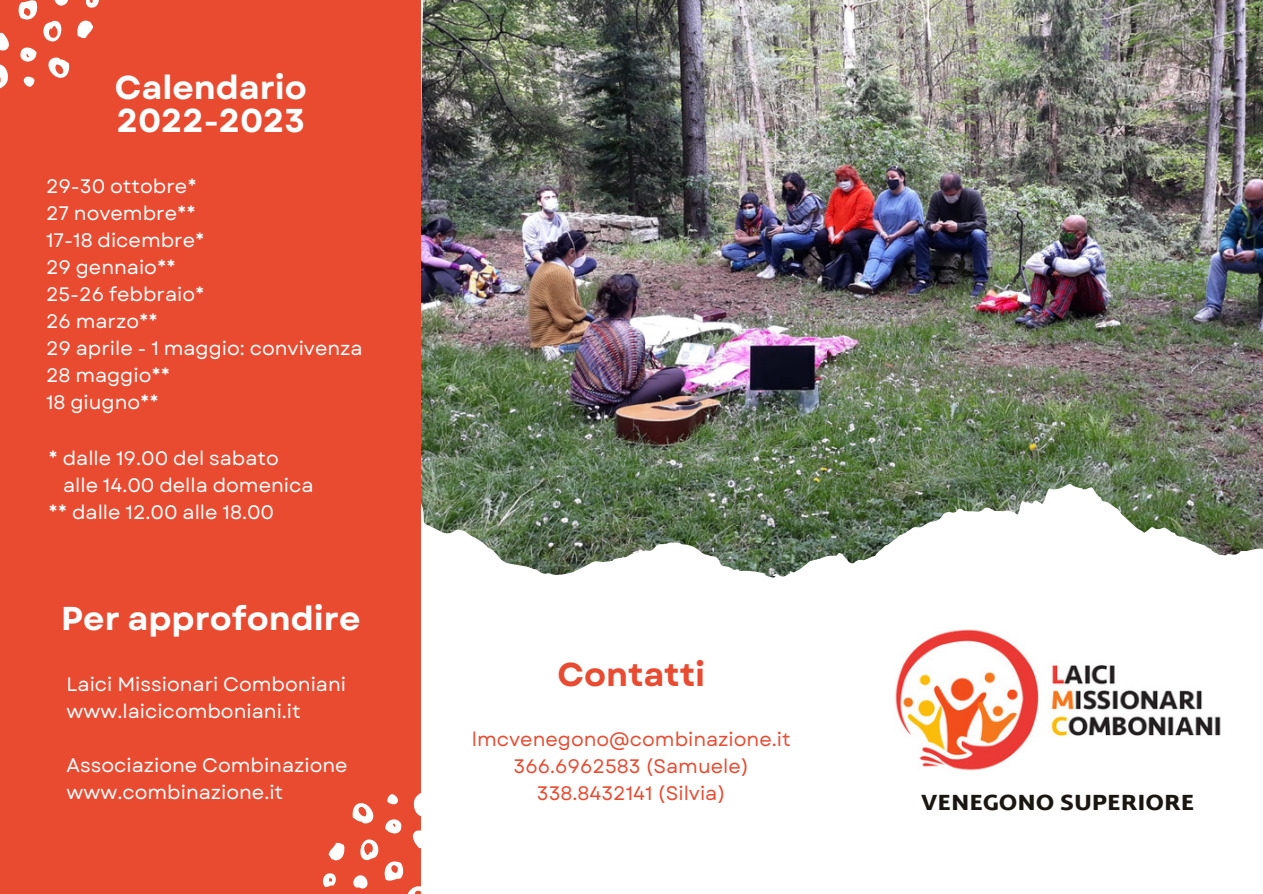
<style>
.page{position:relative;width:1263px;height:894px;background:#fff}
.page>*{position:absolute;margin:0;border:0;box-sizing:border-box;transform-origin:0 0}
.t1{font:700 33px/32.5px "Garet";color:#fff}
.t2{font:700 33px "Garet";color:#e94b31}
.t3{font:900 22.5px "Martel Sans";color:#1a1612}
.t4{font:19.5px/27px "Garet";color:#fff}
.t5{font:19.5px/27px "Garet";color:#e94b31;text-align:center}
</style>
<div class="page">
<img style="left:421px;top:0;width:842px;height:578px">
<img style="left:615px;top:0;width:648px;height:491px">
<div style="left:0;top:0;width:421px;height:893px;background:#e94b31"></div>
<img style="left:895px;top:629px;width:326px;height:142px">
<svg style="left:322px;top:793px;width:99px;height:100px"></svg>
<svg style="left:0;top:0;width:99px;height:89px"></svg>
<h1 class="t1" style="left:115px;top:72px;width:194px">Calendario<br>2022-2023</h1>
<p class="t4" style="left:46px;top:172px;width:318px">29-30 ottobre*<br>27 novembre**<br>17-18 dicembre*<br>29 gennaio**<br>25-26 febbraio*<br>26 marzo**<br>29 aprile - 1 maggio: convivenza<br>28 maggio**<br>18 giugno**</p>
<p class="t4" style="left:49px;top:444px;width:232px">* dalle 19.00 del sabato</p>
<p class="t4" style="left:63px;top:471px;width:252px">alle 14.00 della domenica</p>
<p class="t4" style="left:49px;top:498px;width:227px">** dalle 12.00 alle 18.00</p>
<h1 class="t1" style="left:61px;top:602px;width:301px">Per approfondire</h1>
<p class="t4" style="left:67px;top:670px;width:281px">Laici Missionari Comboniani www.laicicomboniani.it</p>
<p class="t4" style="left:67px;top:751px;width:283px">Associazione Combinazione www.combinazione.it</p>
<h1 class="t2" style="left:557px;top:650px;width:149px">Contatti</h1>
<p class="t5" style="left:472px;top:725px;width:320px">lmcvenegono@combinazione.it<br>366.6962583 (Samuele)<br>338.8432141 (Silvia)</p>
<p class="t3" style="left:921px;top:788px;width:275px">VENEGONO SUPERIORE</p>
</div>
